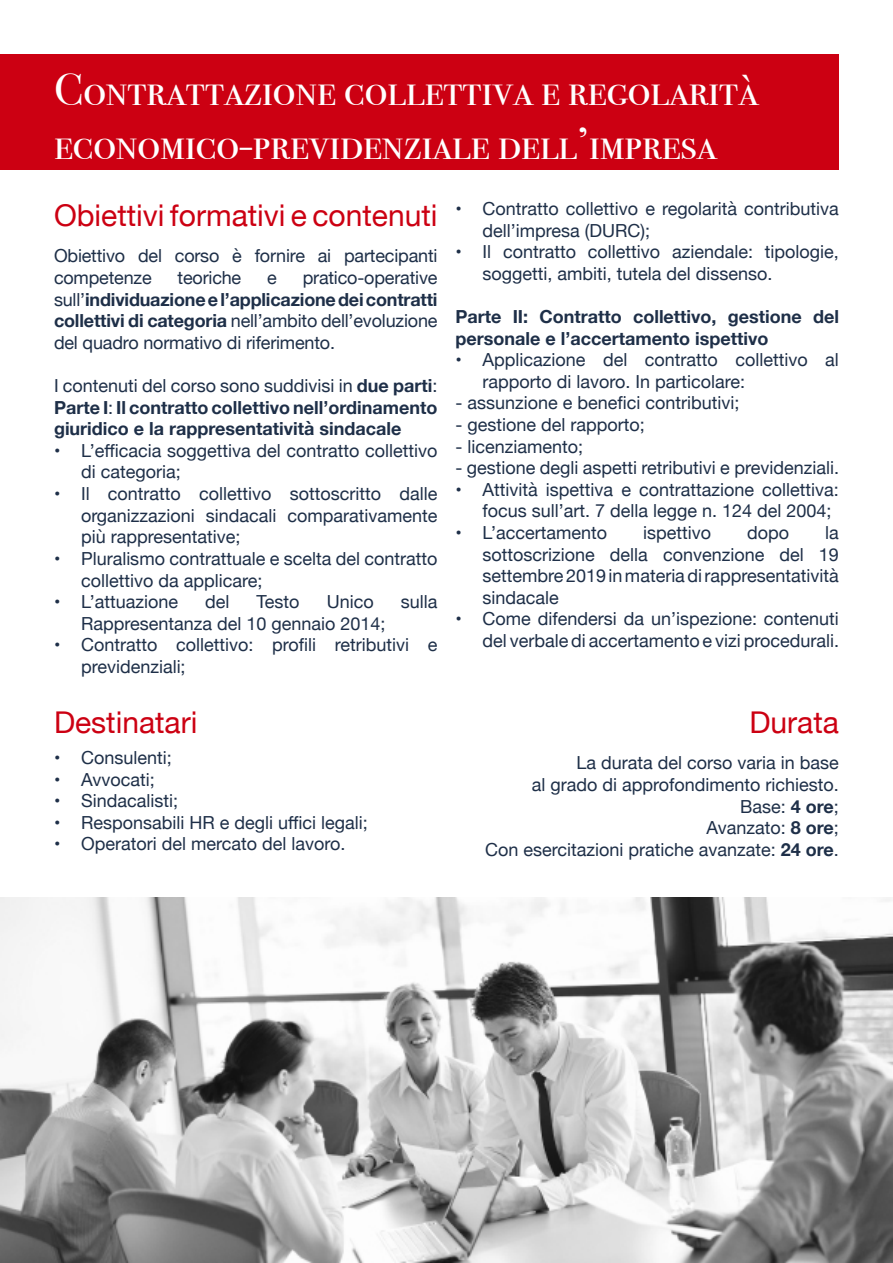
<style>
.page{position:relative;width:893px;height:1263px;background:#fff}
.page>*{position:absolute;margin:0;border:0;box-sizing:border-box;transform-origin:0 0}
.t1{font:45px/54px "Bodoni Svty Two SCITCTT";color:#fff}
.t2{font:30px "Helvetica Neue";color:#cc0012}
.t3{font:18px/21.6px "Helvetica Neue";color:#1e2f48}
.t4{font:700 18px/21.6px "Helvetica Neue";color:#1e2f48;text-align:justify}
.s1{font-weight:700}
.s2{font-weight:400}
</style>
<div class="page">
<div style="left:0;top:54px;width:839px;height:115px;background:#cc0012"></div>
<img style="left:0;top:897px;width:893px;height:366px">
<h1 class="t1" style="left:54px;top:63px;width:706px">Contrattazione collettiva e regolarità economico-previdenziale dell’impresa</h1>
<h2 class="t2" style="left:54px;top:194px;width:385px">Obiettivi formativi e contenuti</h2>
<p class="t3" style="left:54px;top:246px;width:385px">Obiettivo del corso è fornire ai partecipanti competenze</p>
<p class="t3" style="left:54px;top:268px;width:385px;text-align:justify;text-indent:249px">pratico-operative sull’<span class="s1">individuazione e l’applicazione dei contratti collettivi di categoria</span> nell’ambito dell’evoluzione del quadro normativo di riferimento.</p>
<p class="t4" style="left:54px;top:375px;width:385px"><span class="s2">I contenuti del corso sono suddivisi in</span> due parti<span class="s2">:<br></span>Parte I<span class="s2">:</span> Il contratto collettivo nell’ordinamento giuridico e la rappresentatività sindacale</p>
<p class="t3" style="left:81px;top:441px;width:358px;text-indent:-27px">• L’efficacia soggettiva del contratto collettivo di categoria;</p>
<p class="t3" style="left:81px;top:484px;width:358px;text-align:justify;text-indent:-27px">• Il contratto collettivo sottoscritto dalle organizzazioni sindacali comparativamente più rappresentative;</p>
<p class="t3" style="left:81px;top:549px;width:358px;text-indent:-27px">• Pluralismo contrattuale e scelta del contratto collettivo da applicare;</p>
<p class="t3" style="left:54px;top:592px;width:126px">• L’attuazione</p>
<p class="t3" style="left:205px;top:592px;width:26px">del</p>
<p class="t3" style="left:257px;top:592px;width:45px">Testo</p>
<p class="t3" style="left:327px;top:592px;width:48px">Unico</p>
<p class="t3" style="left:401px;top:592px;width:38px">sulla</p>
<p class="t3" style="left:81px;top:613px;width:306px">Rappresentanza del 10 gennaio 2014;</p>
<p class="t3" style="left:81px;top:635px;width:358px;text-indent:-27px">• Contratto collettivo: profili retributivi e previdenziali;</p>
<p class="t3" style="left:178px;top:268px;width:65px">teoriche</p>
<p class="t3" style="left:267px;top:268px;width:11px">e</p>
<h2 class="t2" style="left:54px;top:701px;width:145px">Destinatari</h2>
<p class="t3" style="left:54px;top:748px;width:119px">• Consulenti;</p>
<p class="t3" style="left:54px;top:769px;width:102px">• Avvocati;</p>
<p class="t3" style="left:54px;top:791px;width:126px">• Sindacalisti;</p>
<p class="t3" style="left:54px;top:813px;width:315px">• Responsabili HR e degli uffici legali;</p>
<p class="t3" style="left:54px;top:834px;width:293px">• Operatori del mercato del lavoro.</p>
<p class="t3" style="left:482px;top:199px;width:358px;text-indent:-27px">• Contratto collettivo e regolarità contributiva dell’impresa (DURC);</p>
<p class="t3" style="left:482px;top:242px;width:358px;text-indent:-27px">• Il contratto collettivo aziendale: tipologie, soggetti, ambiti, tutela del dissenso.</p>
<p class="t4" style="left:455px;top:306px;width:385px">Parte II: Contratto collettivo, gestione del personale e l’accertamento ispettivo</p>
<p class="t3" style="left:482px;top:350px;width:358px;text-indent:-27px">• Applicazione del contratto collettivo al rapporto di lavoro. In particolare:</p>
<p class="t3" style="left:455px;top:393px;width:286px">- assunzione e benefici contributivi;</p>
<p class="t3" style="left:455px;top:415px;width:191px">- gestione del rapporto;</p>
<p class="t3" style="left:455px;top:436px;width:129px">- licenziamento;</p>
<p class="t3" style="left:455px;top:458px;width:385px">- gestione degli aspetti retributivi e previdenziali.</p>
<p class="t3" style="left:482px;top:480px;width:358px;text-indent:-27px">• Attività ispettiva e contrattazione collettiva: focus sull’art. 7 della legge n. 124 del 2004;</p>
<p class="t3" style="left:455px;top:523px;width:153px">• L’accertamento</p>
<p class="t3" style="left:643px;top:523px;width:70px">ispettivo</p>
<p class="t3" style="left:747px;top:523px;width:44px">dopo</p>
<p class="t3" style="left:482px;top:523px;width:358px;text-align:justify;text-indent:343px">la sottoscrizione della convenzione del 19 settembre 2019 in materia di rappresentatività sindacale</p>
<p class="t3" style="left:455px;top:609px;width:385px;text-align:right">• Come difendersi da un’ispezione: contenuti del verbale di accertamento e vizi procedurali.</p>
<h2 class="t2" style="left:749px;top:701px;width:91px">Durata</h2>
<p class="t3" style="left:485px;top:753px;width:355px;text-align:right">La durata del corso varia in base<br>al grado di approfondimento richiesto.<br>Base: <span class="s1">4 ore</span>;<br>Avanzato: <span class="s1">8 ore</span>;<br>Con esercitazioni pratiche avanzate: <span class="s1">24 ore</span>.</p>
</div>
